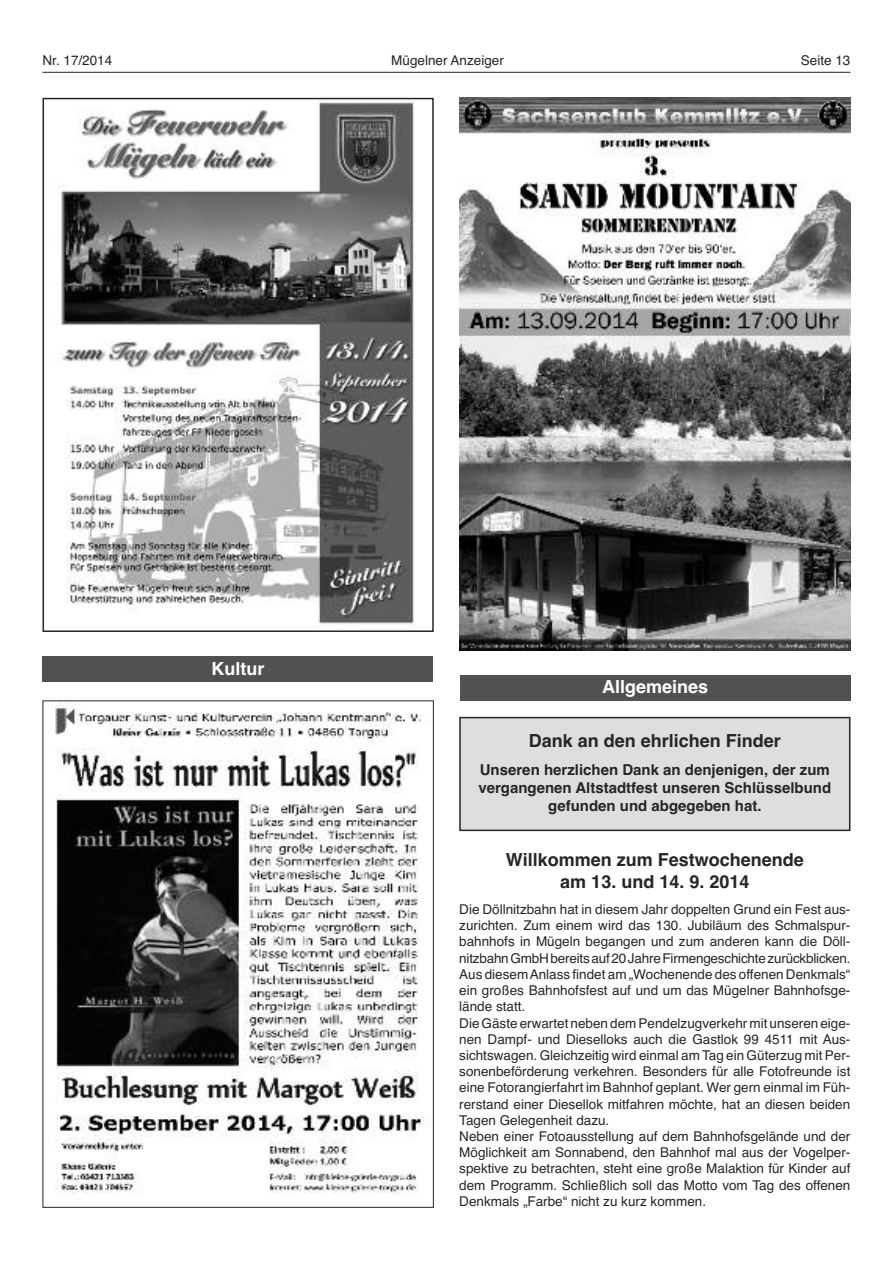
<style>
.page{position:relative;width:893px;height:1263px;background:#fff}
.page>*{position:absolute;margin:0;border:0;box-sizing:border-box;transform-origin:0 0}
.t1{font:700 18px/21.6px "Helvetica";color:#272627;text-align:center}
.t2{font:700 18px "Helvetica";color:#fff}
.t3{font:700 15px/18px "Helvetica";color:#272627;text-align:center}
.t4{font:13.5px/16.2px "Helvetica";color:#272627}
</style>
<div class="page">
<div style="left:43px;top:657px;width:390px;height:25px;background:#525152"></div>
<img style="left:55px;top:702px;width:368px;height:491px">
<div style="left:460px;top:675px;width:390px;height:26px;background:#525152"></div>
<div style="left:460px;top:718px;width:390px;height:112px;background:#dfdedf"></div>
<div style="left:459px;top:717px;width:391px;height:114px;border:2px solid #272627"></div>
<img style="left:60px;top:101px;width:355px;height:524px">
<div style="left:43px;top:98px;width:391px;height:534px;border:2px solid #272627"></div>
<hr style="left:43px;top:72px;width:807px;height:1px;background:#272627">
<img style="left:459px;top:98px;width:391px;height:553px">
<p class="t4" style="left:43px;top:53px;width:71px">Nr. 17/2014</p>
<p class="t4" style="left:391px;top:53px;width:114px">Mügelner Anzeiger</p>
<p class="t4" style="left:801px;top:53px;width:51px">Seite 13</p>
<h1 class="t2" style="left:211px;top:658px;width:54px">Kultur</h1>
<h1 class="t2" style="left:602px;top:677px;width:108px">Allgemeines</h1>
<h1 class="t1" style="left:529px;top:730px;width:254px">Dank an den ehrlichen Finder</h1>
<p class="t3" style="left:478px;top:760px;width:354px">Unseren herzlichen Dank an denjenigen, der zum vergangenen Altstadtfest unseren Schlüsselbund gefunden und abgegeben hat.</p>
<h1 class="t1" style="left:506px;top:849px;width:299px">Willkommen zum Festwochenende am 13. und 14. 9. 2014</h1>
<p class="t4" style="left:459px;top:901px;width:393px">Die Döllnitzbahn hat in diesem Jahr doppelten Grund ein Fest aus&shy;zurichten. Zum einem wird das 130. Jubiläum des Schmalspur&shy;bahnhofs in Mügeln begangen und zum anderen kann die Döll&shy;nitzbahnGmbHbereitsauf20JahreFirmengeschichtezurückblicken.<br>Aus diesemAnlass findet am „Wochenende des offenen Denkmals“ ein großes Bahnhofsfest auf und um das Mügelner Bahnhofsge&shy;lände statt.<br>Die Gäste erwartet neben dem Pendelzugverkehr mit unseren eige&shy;nen Dampf- und Dieselloks auch die Gastlok 99 4511 mit Aus&shy;sichtswagen. Gleichzeitig wird einmal am Tag ein Güterzug mit Per&shy;sonenbeförderung verkehren. Besonders für alle Fotofreunde ist eine Fotorangierfahrt im Bahnhof geplant. Wer gern einmal im Füh&shy;rerstand einer Diesellok mitfahren möchte, hat an diesen beiden Tagen Gelegenheit dazu.<br>Neben einer Fotoausstellung auf dem Bahnhofsgelände und der Möglichkeit am Sonnabend, den Bahnhof mal aus der Vogelper&shy;spektive zu betrachten, steht eine große Malaktion für Kinder auf dem Programm. Schließlich soll das Motto vom Tag des offenen Denkmals „Farbe“ nicht zu kurz kommen.</p>
</div>
